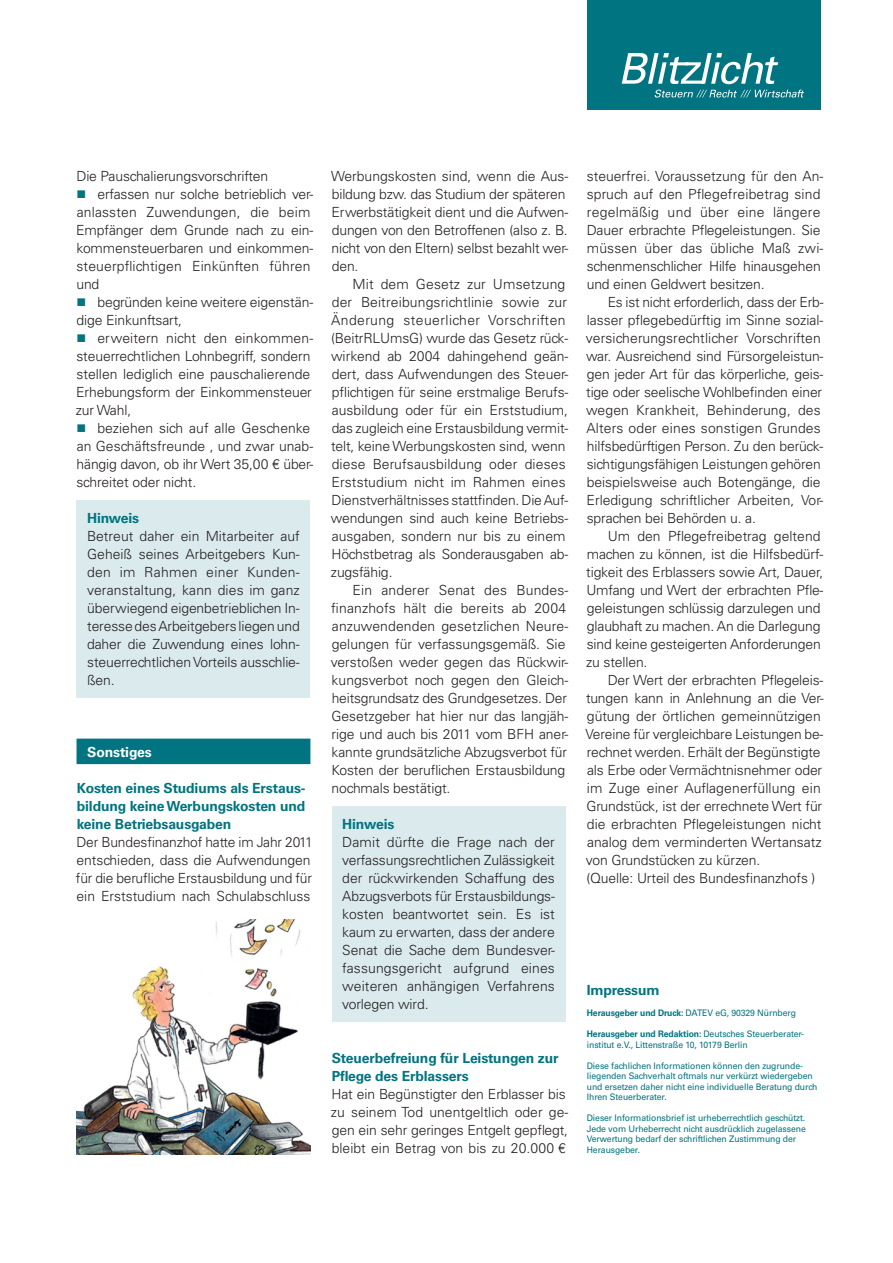
<style>
.page{position:relative;width:893px;height:1263px;background:#fff}
.page>*{position:absolute;margin:0;border:0;box-sizing:border-box;transform-origin:0 0}
.t1{font:300 13.95px/18px "Univers LT Std";letter-spacing:-.01em;color:#231f20}
.t2{font:700 13.95px/18px "Univers LT Std";letter-spacing:-.01em;color:#007480}
.t3{font:300 13.95px "Univers LT Std";letter-spacing:.01em;color:#231f20}
.t4{font:700 13.95px "Univers LT Std";letter-spacing:-.01em;color:#fff}
.t5{font:9px/10.5px "Univers LT Std";letter-spacing:-.01em;color:#007480;scale:.96 1}
.s1{font-weight:700}
</style>
<div class="page">
<div style="left:587px;top:0;width:234px;height:110px;background:#007480"></div>
<svg style="left:622px;top:53px;width:156px;height:31px"></svg>
<svg style="left:655px;top:90px;width:149px;height:8px"></svg>
<div style="left:332px;top:806px;width:234px;height:215px;background:#dbeaed"></div>
<div style="left:77px;top:739px;width:233px;height:25px;background:#007480"></div>
<div style="left:77px;top:500px;width:233px;height:198px;background:#dbeaed"></div>
<img style="left:77px;top:920px;width:233px;height:234px">
<p class="t1" style="left:76px;top:167px;width:193px">Die Pauschalierungsvorschriften</p>
<p class="t1" style="left:97px;top:185px;width:217px">erfassen nur solche betrieblich ver-</p>
<p class="t3" style="left:77px;top:203px;width:235px">anlassten Zuwendungen, die beim</p>
<p class="t1" style="left:76px;top:221px;width:238px">Empfänger dem Grunde nach zu ein-</p>
<p class="t1" style="left:76px;top:239px;width:238px">kommensteuerbaren und einkommen-</p>
<p class="t3" style="left:76px;top:257px;width:235px">steuerpflichtigen Einkünften führen</p>
<p class="t1" style="left:76px;top:275px;width:24px">und</p>
<p class="t1" style="left:97px;top:293px;width:217px">begründen keine weitere eigenstän-</p>
<p class="t1" style="left:77px;top:311px;width:107px">dige Einkunftsart,</p>
<p class="t3" style="left:97px;top:329px;width:217px">erweitern nicht den einkommen-</p>
<p class="t1" style="left:76px;top:347px;width:235px">steuerrechtlichen Lohnbegriff, sondern</p>
<p class="t1" style="left:76px;top:365px;width:235px">stellen lediglich eine pauschalierende</p>
<p class="t1" style="left:76px;top:383px;width:237px">Erhebungsform der Einkommensteuer</p>
<p class="t1" style="left:76px;top:401px;width:57px">zur Wahl,</p>
<p class="t1" style="left:97px;top:419px;width:214px">beziehen sich auf alle Geschenke</p>
<p class="t1" style="left:77px;top:437px;width:238px">an Geschäftsfreunde , und zwar unab-</p>
<p class="t1" style="left:77px;top:455px;width:238px">hängig davon, ob ihr Wert 35,00 € über-</p>
<p class="t1" style="left:76px;top:473px;width:121px">schreitet oder nicht.</p>
<p class="t2" style="left:87px;top:509px;width:54px">Hinweis</p>
<p class="t1" style="left:87px;top:527px;width:214px;text-align:justify">Betreut daher ein Mitarbeiter auf Geheiß seines Arbeitgebers Kun&shy;den im Rahmen einer Kunden&shy;veranstaltung, kann dies im ganz überwiegend eigenbetrieblichen In&shy;teresse des Arbeitgebers liegen und daher die Zuwendung eines lohn&shy;steuerrechtlichen Vorteils ausschlie&shy;ßen.</p>
<p class="t4" style="left:87px;top:743px;width:66px">Sonstiges</p>
<p class="t2" style="left:77px;top:779px;width:230px;text-align:justify">Kosten eines Studiums als Erstaus&shy;bildung keine Werbungskosten und keine Betriebsausgaben</p>
<p class="t1" style="left:76px;top:833px;width:238px">Der Bundesfinanzhof hatte im Jahr 2011 entschieden, dass die Aufwendungen für die berufliche Erstausbildung und für ein Erststudium nach Schulabschluss</p>
<p class="t1" style="left:331px;top:167px;width:239px">Werbungskosten sind, wenn die Aus&shy;bildung bzw. das Studium der späteren<br>Erwerbstätigkeit dient und die Aufwen&shy;dungen von den Betroffenen (also z. B. nicht von den Eltern) selbst bezahlt wer&shy;den.</p>
<p class="t1" style="left:331px;top:275px;width:239px;text-indent:22px">Mit dem Gesetz zur Umsetzung der Beitreibungsrichtlinie sowie zur Änderung steuerlicher Vorschriften (BeitrRLUmsG) wurde das Gesetz rück&shy;wirkend ab 2004 dahingehend geän&shy;dert, dass Aufwendungen des Steuer&shy;pflichtigen für seine erstmalige Berufs&shy;ausbildung oder für ein Erststudium, das zugleich eine Erstausbildung vermit&shy;telt, keine Werbungskosten sind, wenn diese Berufsausbildung oder dieses Erststudium nicht im Rahmen eines Dienstverhältnisses stattfinden. Die Auf&shy;wendungen sind auch keine Betriebs&shy;ausgaben, sondern nur bis zu einem Höchstbetrag als Sonderausgaben ab&shy;zugsfähig.</p>
<p class="t1" style="left:331px;top:581px;width:239px;text-indent:22px">Ein anderer Senat des Bundes&shy;finanzhofs hält die bereits ab 2004 anzuwendenden gesetzlichen Neure&shy;gelungen für verfassungsgemäß. Sie verstoßen weder gegen das Rückwir&shy;kungsverbot noch gegen den Gleich&shy;heitsgrundsatz des Grundgesetzes. Der Gesetzgeber hat hier nur das langjäh&shy;rige und auch bis 2011 vom BFH aner&shy;kannte grundsätzliche Abzugsverbot für Kosten der beruflichen Erstausbildung nochmals bestätigt.</p>
<p class="t2" style="left:342px;top:815px;width:54px">Hinweis</p>
<p class="t1" style="left:342px;top:833px;width:214px;text-align:justify">Damit dürfte die Frage nach der verfassungsrechtlichen Zulässigkeit der rückwirkenden Schaffung des Abzugsverbots für Erstausbildungs&shy;kosten beantwortet sein. Es ist kaum zu erwarten, dass der andere Senat die Sache dem Bundesver&shy;fassungsgericht aufgrund eines weiteren anhängigen Verfahrens vorlegen wird.</p>
<p class="t2" style="left:332px;top:1049px;width:228px">Steuerbefreiung für Leistungen zur<br>Pflege des Erblassers</p>
<p class="t1" style="left:331px;top:1085px;width:239px">Hat ein Begünstigter den Erblasser bis zu seinem Tod unentgeltlich oder ge&shy;gen ein sehr geringes Entgelt gepflegt, bleibt ein Betrag von bis zu 20.000 €</p>
<p class="t1" style="left:587px;top:167px;width:238px">steuerfrei. Voraussetzung für den An&shy;spruch auf den Pflegefreibetrag sind regelmäßig und über eine längere Dauer erbrachte Pflegeleistungen. Sie müssen über das übliche Maß zwi&shy;schenmenschlicher Hilfe hinausgehen und einen Geldwert besitzen.</p>
<p class="t1" style="left:586px;top:293px;width:239px;text-indent:22px">Es ist nicht erforderlich, dass der Erb&shy;lasser pflegebedürftig im Sinne sozial&shy;versicherungsrechtlicher Vorschriften war. Ausreichend sind Fürsorgeleistun&shy;gen jeder Art für das körperliche, geis&shy;tige oder seelische Wohlbefinden einer wegen Krankheit, Behinderung, des Alters oder eines sonstigen Grundes hilfsbedürftigen Person. Zu den berück&shy;sichtigungsfähigen Leistungen gehören beispielsweise auch Botengänge, die Erledigung schriftlicher Arbeiten, Vor&shy;sprachen bei Behörden u. a.</p>
<p class="t1" style="left:586px;top:527px;width:239px;text-indent:22px">Um den Pflegefreibetrag geltend machen zu können, ist die Hilfsbedürf&shy;tigkeit des Erblassers sowie Art, Dauer, Umfang und Wert der erbrachten Pfle&shy;geleistungen schlüssig darzulegen und glaubhaft zu machen. An die Darlegung sind keine gesteigerten Anforderungen zu stellen.</p>
<p class="t1" style="left:586px;top:671px;width:239px;text-indent:22px">Der Wert der erbrachten Pflegeleis&shy;tungen kann in Anlehnung an die Ver&shy;gütung der örtlichen gemeinnützigen Vereine für vergleichbare Leistungen be&shy;rechnet werden. Erhält der Begünstigte als Erbe oder Vermächtnisnehmer oder im Zuge einer Auflagenerfüllung ein Grundstück, ist der errechnete Wert für die erbrachten Pflegeleistungen nicht analog dem verminderten Wertansatz von Grundstücken zu kürzen.<br>(Quelle: Urteil des Bundesfinanzhofs )</p>
<p class="t2" style="left:587px;top:981px;width:74px">Impressum</p>
<p class="t5" style="left:587px;top:1008px;width:219px"><span class="s1">Herausgeber und Druck:</span> DATEV eG, 90329 Nürnberg</p>
<p class="t5" style="left:587px;top:1029px;width:228px"><span class="s1">Herausgeber und Redaktion:</span> Deutsches Steuerberater&shy;institut e.V., Littenstraße 10, 10179 Berlin</p>
<p class="t5" style="left:587px;top:1060px;width:242px">Diese fachlichen Informationen können den zugrunde&shy;liegenden Sachverhalt oftmals nur verkürzt wiedergeben und ersetzen daher nicht eine individuelle Beratung durch Ihren Steuerberater.</p>
<p class="t5" style="left:587px;top:1113px;width:230px">Dieser Informationsbrief ist urheberrechtlich geschützt.<br>Jede vom Urheberrecht nicht ausdrücklich zugelassene Verwertung bedarf der schriftlichen Zustimmung der Herausgeber.</p>
</div>
